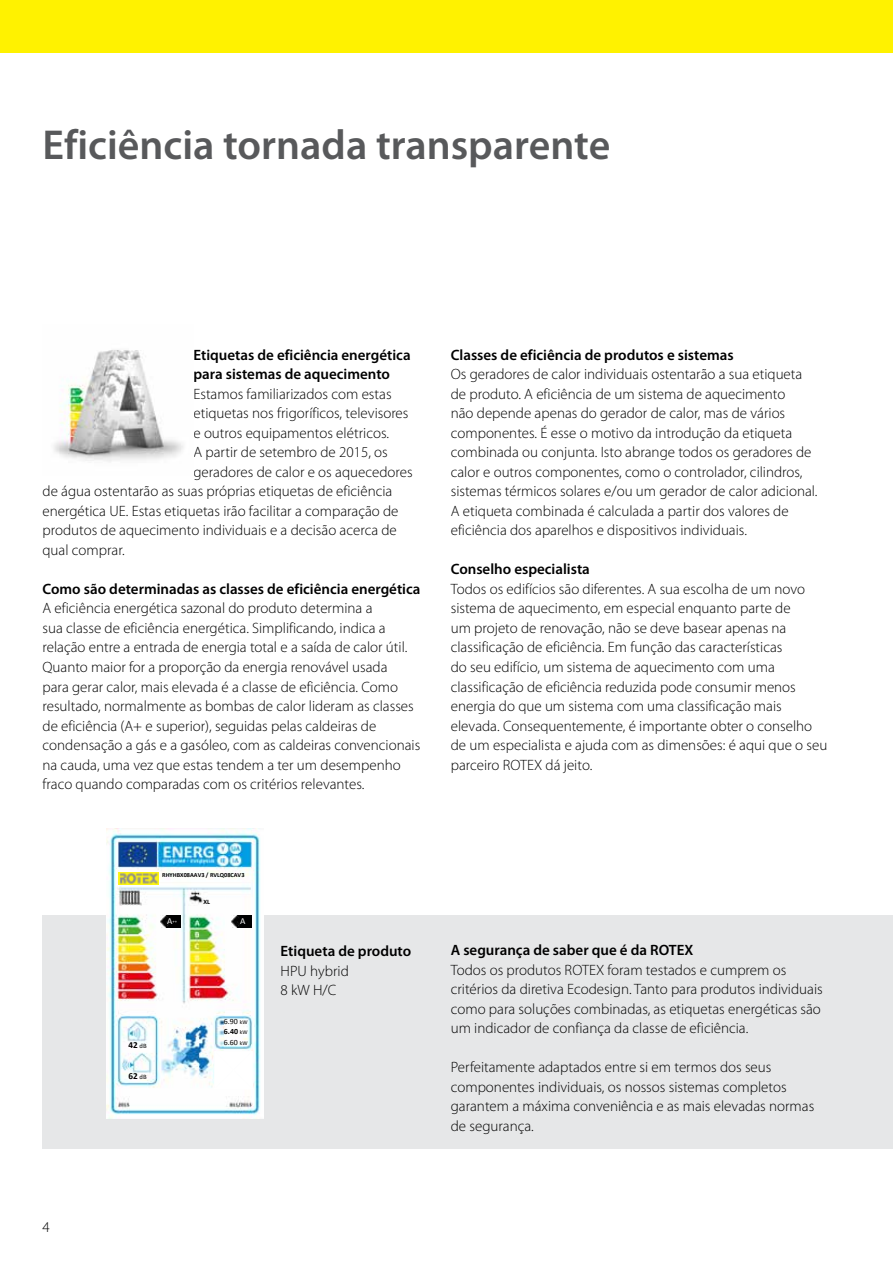
<style>
.page{position:relative;width:893px;height:1263px;background:#fff}
.page>*{position:absolute;margin:0;border:0;box-sizing:border-box;transform-origin:0 0}
.t1{font:600 42px "Myriad Pro";color:#58595b}
.t2{font:300 15px/19.5px "Myriad Pro";color:#000}
.t3{font:600 15px/19.5px "Myriad Pro";color:#000}
.t4{font:9.15px "Calibri Bold PDF Subset";color:#000}
.t5{font:9.15px "Calibri PDF Subset";color:#fff}
.t6{font:7.95px "Calibri PDF Subset";color:#000}
.t7{font:7.95px "Calibri Bold PDF Subset";color:#000}
.t8{font:6.75px "Calibri Bold PDF Subset";color:#000}
.t9{font:6.3px "Calibri Bold PDF Subset";color:#000}
.t10{font:4.65px "Calibri PDF Subset";color:#fff}
.s1{font-size:9.15px}
.s2{font-family:"Calibri PDF Subset";font-size:6.75px}
.s3{font-size:5.85px}
.s4{font-family:"Calibri PDF Subset";font-size:5.85px}
</style>
<div class="page">
<div style="left:0;top:0;width:893px;height:53px;background:#fff200"></div>
<div style="left:43px;top:915px;width:850px;height:233px;background:#e6e7e8"></div>
<img style="left:54px;top:350px;width:129px;height:112px">
<img style="left:106px;top:828px;width:158px;height:290px">
<img style="left:119px;top:873px;width:40px;height:11px">
<img style="left:161px;top:915px;width:19px;height:13px">
<img style="left:232px;top:915px;width:19px;height:13px">
<div style="left:214px;top:1051px;width:39px;height:39px;background:#fff"></div>
<h1 class="t1" style="left:43px;top:118px;width:569px">Eficiência tornada transparente</h1>
<p class="t3" style="left:193px;top:345px;width:219px">Etiquetas de eficiência energética para sistemas de aquecimento</p>
<p class="t2" style="left:193px;top:384px;width:200px">Estamos familiarizados com estas</p>
<p class="t2" style="left:193px;top:404px;width:217px">etiquetas nos frigoríficos, televisores</p>
<p class="t2" style="left:193px;top:423px;width:197px">e outros equipamentos elétricos.</p>
<p class="t2" style="left:193px;top:443px;width:196px">A partir de setembro de 2015, os</p>
<p class="t2" style="left:193px;top:462px;width:221px">geradores de calor e os aquecedores</p>
<p class="t2" style="left:43px;top:482px;width:351px">de água ostentarão as suas próprias etiquetas de eficiência</p>
<p class="t2" style="left:43px;top:501px;width:358px">energética UE. Estas etiquetas irão facilitar a comparação de</p>
<p class="t2" style="left:43px;top:521px;width:356px">produtos de aquecimento individuais e a decisão acerca de</p>
<p class="t2" style="left:43px;top:540px;width:84px">qual comprar.</p>
<p class="t3" style="left:43px;top:579px;width:379px">Como são determinadas as classes de eficiência energética</p>
<p class="t2" style="left:43px;top:599px;width:379px">A eficiência energética sazonal do produto determina a<br>sua classe de eficiência energética. Simplificando, indica a relação entre a entrada de energia total e a saída de calor útil.<br>Quanto maior for a proporção da energia renovável usada<br>para gerar calor, mais elevada é a classe de eficiência. Como resultado, normalmente as bombas de calor lideram as classes de eficiência (A+ e superior), seguidas pelas caldeiras de condensação a gás e a gasóleo, com as caldeiras convencionais na cauda, uma vez que estas tendem a ter um desempenho fraco quando comparadas com os critérios relevantes.</p>
<p class="t3" style="left:451px;top:345px;width:284px">Classes de eficiência de produtos e sistemas</p>
<p class="t2" style="left:451px;top:365px;width:368px">Os geradores de calor individuais ostentarão a sua etiqueta de produto. A eficiência de um sistema de aquecimento<br>não depende apenas do gerador de calor, mas de vários componentes. É esse o motivo da introdução da etiqueta combinada ou conjunta. Isto abrange todos os geradores de calor e outros componentes, como o controlador, cilindros, sistemas térmicos solares e/ou um gerador de calor adicional.<br>A etiqueta combinada é calculada a partir dos valores de eficiência dos aparelhos e dispositivos individuais.</p>
<p class="t3" style="left:451px;top:559px;width:141px">Conselho especialista</p>
<p class="t2" style="left:451px;top:579px;width:378px">Todos os edifícios são diferentes. A sua escolha de um novo sistema de aquecimento, em especial enquanto parte de<br>um projeto de renovação, não se deve basear apenas na classificação de eficiência. Em função das características<br>do seu edifício, um sistema de aquecimento com uma classificação de eficiência reduzida pode consumir menos energia do que um sistema com uma classificação mais elevada. Consequentemente, é importante obter o conselho de um especialista e ajuda com as dimensões: é aqui que o seu parceiro ROTEX dá jeito.</p>
<p class="t9" style="left:162px;top:870px;width:84px">RHYHBX08AAV3 / RVLQ08CAV3</p>
<p class="t8" style="left:203px;top:897px;width:8px">XL</p>
<p class="t10" style="left:167px;top:918px;width:11px"><span class="s1">A</span>++</p>
<p class="t5" style="left:240px;top:915px;width:7px">A</p>
<p class="t4" style="left:128px;top:1038px;width:20px">42 <span class="s2">dB</span></p>
<p class="t4" style="left:128px;top:1070px;width:20px">62 <span class="s2">dB</span></p>
<p class="t6" style="left:224px;top:1016px;width:25px">6.90 <span class="s3">kW</span></p>
<p class="t7" style="left:224px;top:1025px;width:25px">6.40 <span class="s4">kW</span></p>
<p class="t6" style="left:224px;top:1036px;width:25px">6.60 <span class="s3">kW</span></p>
<p class="t3" style="left:281px;top:941px;width:132px">Etiqueta de produto</p>
<p class="t2" style="left:281px;top:961px;width:70px">HPU hybrid<br>8 kW H/C</p>
<p class="t3" style="left:451px;top:940px;width:244px">A segurança de saber que é da ROTEX</p>
<p class="t2" style="left:451px;top:960px;width:373px">Todos os produtos ROTEX foram testados e cumprem os critérios da diretiva Ecodesign. Tanto para produtos individuais como para soluções combinadas, as etiquetas energéticas são um indicador de confiança da classe de eficiência.</p>
<p class="t2" style="left:451px;top:1057px;width:365px">Perfeitamente adaptados entre si em termos dos seus componentes individuais, os nossos sistemas completos garantem a máxima conveniência e as mais elevadas normas de segurança.</p>
<p class="t2" style="left:43px;top:1217px;width:9px">4</p>
</div>
